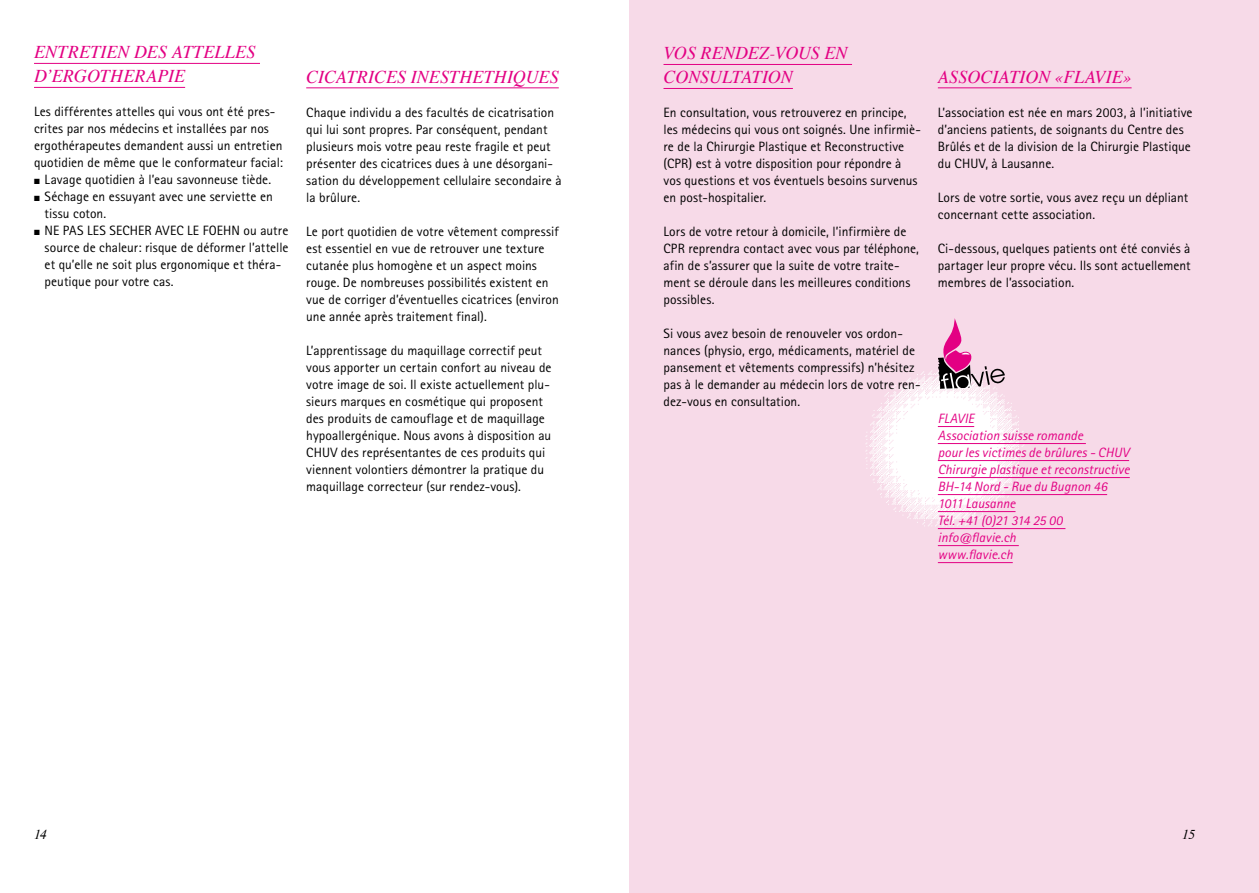
<style>
.page{position:relative;width:1259px;height:893px;background:#fff}
.page>*{position:absolute;margin:0;border:0;box-sizing:border-box;transform-origin:0 0}
.t1{font:italic 18px/24px "Times";letter-spacing:.005em;color:#e30083}
.t2{font:13.5px/17px "Agfa Rotis Sans Serif";letter-spacing:.005em;color:#000}
.t3{font:italic 13.5px/17px "Agfa Rotis Sans Serif";letter-spacing:.005em;color:#e30083}
.t4{font:italic 13.5px "Times";color:#000}
</style>
<div class="page">
<div style="left:629px;top:0;width:630px;height:893px;background:#f7dae8"></div>
<hr style="left:34px;top:63px;width:226px;height:1px;background:#e30083">
<hr style="left:34px;top:87px;width:151px;height:1px;background:#e30083">
<hr style="left:306px;top:87px;width:253px;height:1px;background:#e30083">
<hr style="left:663px;top:64px;width:189px;height:1px;background:#e30083">
<hr style="left:663px;top:88px;width:130px;height:1px;background:#e30083">
<hr style="left:938px;top:87px;width:193px;height:1px;background:#e30083">
<hr style="left:938px;top:426px;width:36px;height:1px;background:#e30083">
<hr style="left:938px;top:443px;width:148px;height:1px;background:#e30083">
<hr style="left:938px;top:460px;width:191px;height:1px;background:#e30083">
<hr style="left:938px;top:477px;width:191px;height:1px;background:#e30083">
<hr style="left:938px;top:494px;width:169px;height:1px;background:#e30083">
<hr style="left:938px;top:511px;width:77px;height:1px;background:#e30083">
<hr style="left:938px;top:528px;width:127px;height:1px;background:#e30083">
<hr style="left:938px;top:545px;width:80px;height:1px;background:#e30083">
<hr style="left:938px;top:562px;width:74px;height:1px;background:#e30083">
<svg style="left:938px;top:318px;width:67px;height:71px"></svg>
<h1 class="t1" style="left:34px;top:39px;width:223px">ENTRETIEN DES ATTELLES<br>D’ERGOTHERAPIE</h1>
<p class="t2" style="left:34px;top:103px;width:250px">Les différentes attelles qui vous ont été pres&shy;crites par nos médecins et installées par nos ergothérapeutes demandent aussi un entretien quotidien de même que le conformateur facial:</p>
<p class="t2" style="left:34px;top:171px;width:239px">■ Lavage quotidien à l’eau savonneuse tiède.</p>
<p class="t2" style="left:45px;top:188px;width:230px;text-indent:-11px">■ Séchage en essuyant avec une serviette en tissu coton.</p>
<p class="t2" style="left:45px;top:222px;width:245px;text-indent:-11px">■ NE PAS LES SECHER AVEC LE FOEHN ou autre source de chaleur: risque de déformer l’attelle et qu’elle ne soit plus ergonomique et théra&shy;peutique pour votre cas.</p>
<h1 class="t1" style="left:306px;top:63px;width:254px">CICATRICES INESTHETHIQUES</h1>
<p class="t2" style="left:306px;top:103px;width:257px">Chaque individu a des facultés de cicatrisation qui lui sont propres. Par conséquent, pendant plusieurs mois votre peau reste fragile et peut présenter des cicatrices dues à une désorgani&shy;sation du développement cellulaire secondaire à la brûlure.</p>
<p class="t2" style="left:306px;top:223px;width:254px">Le port quotidien de votre vêtement compressif est essentiel en vue de retrouver une texture cutanée plus homogène et un aspect moins rouge. De nombreuses possibilités existent en vue de corriger d’éventuelles cicatrices (environ une année après traitement final).</p>
<p class="t2" style="left:306px;top:342px;width:247px">L’apprentissage du maquillage correctif peut vous apporter un certain confort au niveau de votre image de soi. Il existe actuellement plu&shy;sieurs marques en cosmétique qui proposent des produits de camouflage et de maquillage hypoallergénique. Nous avons à disposition au CHUV des représentantes de ces produits qui viennent volontiers démontrer la pratique du maquillage correcteur (sur rendez-vous).</p>
<h1 class="t1" style="left:663px;top:40px;width:185px">VOS RENDEZ-VOUS EN<br>CONSULTATION</h1>
<p class="t2" style="left:663px;top:104px;width:259px">En consultation, vous retrouverez en principe, les médecins qui vous ont soignés. Une infirmiè&shy;re de la Chirurgie Plastique et Reconstructive (CPR) est à votre disposition pour répondre à vos questions et vos éventuels besoins survenus en post-hospitalier.</p>
<p class="t2" style="left:663px;top:223px;width:257px">Lors de votre retour à domicile, l’infirmière de CPR reprendra contact avec vous par téléphone, afin de s’assurer que la suite de votre traite&shy;ment se déroule dans les meilleures conditions possibles.</p>
<p class="t2" style="left:663px;top:325px;width:259px">Si vous avez besoin de renouveler vos ordon&shy;nances (physio, ergo, médicaments, matériel de pansement et vêtements compressifs) n’hésitez pas à le demander au médecin lors de votre ren&shy;dez-vous en consultation.</p>
<h1 class="t1" style="left:938px;top:63px;width:195px">ASSOCIATION «FLAVIE»</h1>
<p class="t2" style="left:938px;top:103px;width:256px">L’association est née en mars 2003, à l’initiative d’anciens patients, de soignants du Centre des Brûlés et de la division de la Chirurgie Plastique du CHUV, à Lausanne.</p>
<p class="t2" style="left:938px;top:189px;width:252px">Lors de votre sortie, vous avez reçu un dépliant concernant cette association.</p>
<p class="t2" style="left:938px;top:240px;width:254px;text-align:justify">Ci-dessous, quelques patients ont été conviés à partager leur propre vécu. Ils sont actuellement membres de l’association.</p>
<p class="t3" style="left:938px;top:410px;width:193px">FLAVIE<br>Association suisse romande<br>pour les victimes de brûlures - CHUV<br>Chirurgie plastique et reconstructive<br>BH-14 Nord - Rue du Bugnon 46<br>1011 Lausanne<br>Tél. +41 (0)21 314 25 00 info@flavie.ch<br>www.flavie.ch</p>
<p class="t4" style="left:34px;top:823px;width:14px">14</p>
<p class="t4" style="left:1182px;top:823px;width:14px">15</p>
</div>
